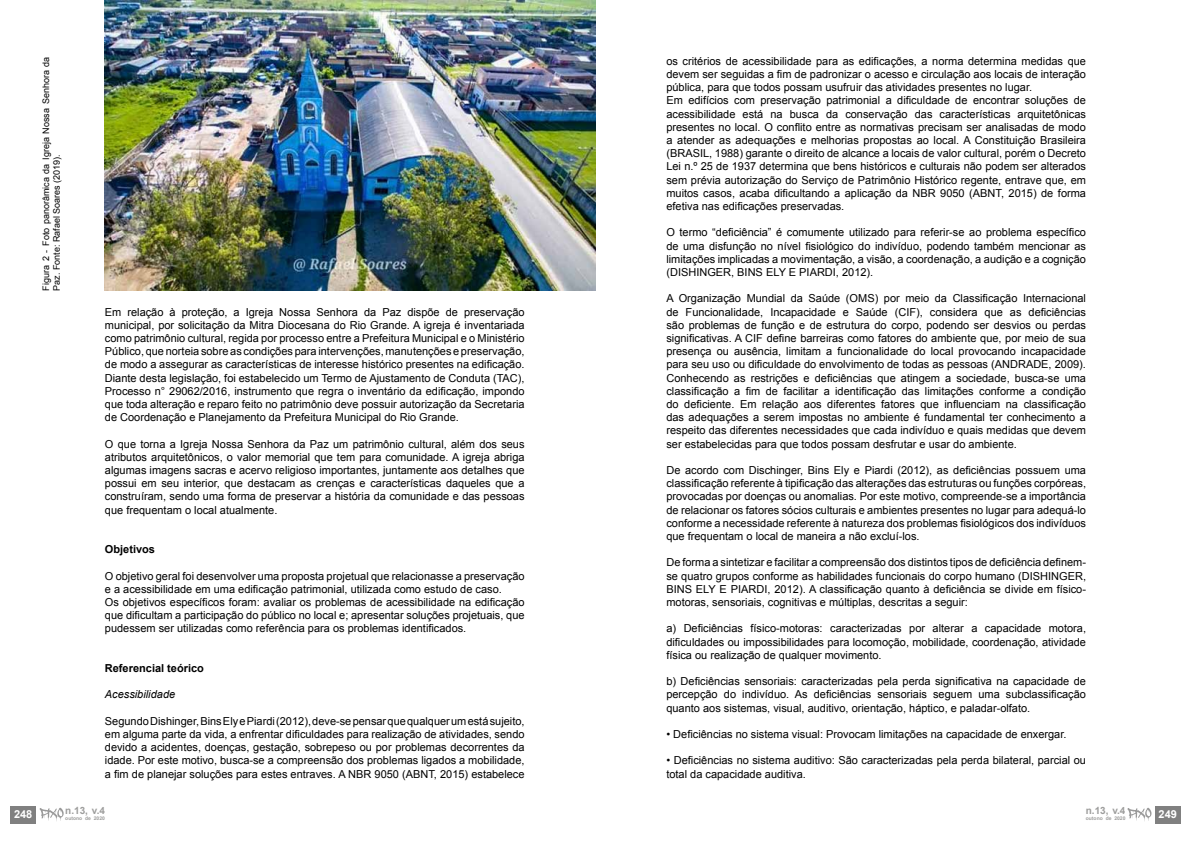
<style>
.page{position:relative;width:1191px;height:842px;background:#fff}
.page>*{position:absolute;margin:0;border:0;box-sizing:border-box;transform-origin:0 0}
.t1{font:11px/13.2px "Arial";color:#000;text-align:justify}
.t2{font:700 11px "Arial";color:#000}
.t3{font:italic 11px "Arial";color:#000}
.t4{font:700 11px "Arial";color:#fff}
.t5{font:700 10px "Arial";color:#9d9d9c}
.t6{font:9px/10.8px "Arial";color:#000}
.t7{font:700 5px "Arial";color:#9d9d9c}
</style>
<div class="page">
<img style="left:105px;top:0;width:490px;height:291px">
<div style="left:1155px;top:806px;width:25px;height:17px;background:#808080"></div>
<svg style="left:1127px;top:808px;width:24px;height:13px"></svg>
<div style="left:11px;top:806px;width:25px;height:17px;background:#808080"></div>
<svg style="left:40px;top:808px;width:24px;height:13px"></svg>
<p class="t6" style="left:41px;top:291px;width:235px;rotate:-90deg">Figura 2 - Foto panorâmica da Igreja Nossa Senhora da<br>Paz. Fonte: Rafael Soares (2019).</p>
<p class="t1" style="left:105px;top:305px;width:421px">Em relação à proteção, a Igreja Nossa Senhora da Paz dispõe de preservação municipal, por solicitação da Mitra Diocesana do Rio Grande. A igreja é inventariada como patrimônio cultural, regida por processo entre a Prefeitura Municipal e o Ministério Público, que norteia sobre as condições para intervenções, manutenções e preservação, de modo a assegurar as características de interesse histórico presentes na edificação.<br>Diante desta legislação, foi estabelecido um Termo de Ajustamento de Conduta (TAC), Processo n° 29062/2016, instrumento que regra o inventário da edificação, impondo que toda alteração e reparo feito no patrimônio deve possuir autorização da Secretaria de Coordenação e Planejamento da Prefeitura Municipal do Rio Grande.</p>
<p class="t1" style="left:105px;top:437px;width:421px">O que torna a Igreja Nossa Senhora da Paz um patrimônio cultural, além dos seus atributos arquitetônicos, o valor memorial que tem para comunidade. A igreja abriga algumas imagens sacras e acervo religioso importantes, juntamente aos detalhes que possui em seu interior, que destacam as crenças e características daqueles que a construíram, sendo uma forma de preservar a história da comunidade e das pessoas que frequentam o local atualmente.</p>
<p class="t2" style="left:105px;top:542px;width:52px">Objetivos</p>
<p class="t1" style="left:105px;top:569px;width:421px;text-align:left">O objetivo geral foi desenvolver uma proposta projetual que relacionasse a preservação e a acessibilidade em uma edificação patrimonial, utilizada como estudo de caso.<br>Os objetivos específicos foram: avaliar os problemas de acessibilidade na edificação que dificultam a participação do público no local e; apresentar soluções projetuais, que pudessem ser utilizadas como referência para os problemas identificados.</p>
<p class="t2" style="left:105px;top:661px;width:101px">Referencial teórico</p>
<p class="t3" style="left:105px;top:687px;width:72px">Acessibilidade</p>
<p class="t1" style="left:105px;top:714px;width:421px">Segundo Dishinger, Bins Ely e Piardi (2012), deve-se pensar que qualquer um está sujeito, em alguma parte da vida, a enfrentar dificuldades para realização de atividades, sendo devido a acidentes, doenças, gestação, sobrepeso ou por problemas decorrentes da idade. Por este motivo, busca-se a compreensão dos problemas ligados a mobilidade, a fim de planejar soluções para estes entraves. A NBR 9050 (ABNT, 2015) estabelece</p>
<p class="t4" style="left:14px;top:807px;width:20px">248</p>
<p class="t5" style="left:65px;top:804px;width:41px">n.13, v.4</p>
<p class="t7" style="left:65px;top:815px;width:41px">outono de 2020</p>
<p class="t1" style="left:666px;top:54px;width:421px;text-align:left">os critérios de acessibilidade para as edificações, a norma determina medidas que devem ser seguidas a fim de padronizar o acesso e circulação aos locais de interação pública, para que todos possam usufruir das atividades presentes no lugar.<br>Em edifícios com preservação patrimonial a dificuldade de encontrar soluções de acessibilidade está na busca da conservação das características arquitetônicas presentes no local. O conflito entre as normativas precisam ser analisadas de modo a atender as adequações e melhorias propostas ao local. A Constituição Brasileira (BRASIL, 1988) garante o direito de alcance a locais de valor cultural, porém o Decreto Lei n.º 25 de 1937 determina que bens históricos e culturais não podem ser alterados sem prévia autorização do Serviço de Patrimônio Histórico regente, entrave que, em muitos casos, acaba dificultando a aplicação da NBR 9050 (ABNT, 2015) de forma efetiva nas edificações preservadas.</p>
<p class="t1" style="left:666px;top:226px;width:421px">O termo “deficiência” é comumente utilizado para referir-se ao problema específico de uma disfunção no nível fisiológico do indivíduo, podendo também mencionar as limitações implicadas a movimentação, a visão, a coordenação, a audição e a cognição (DISHINGER, BINS ELY E PIARDI, 2012).</p>
<p class="t1" style="left:666px;top:292px;width:421px">A Organização Mundial da Saúde (OMS) por meio da Classificação Internacional de Funcionalidade, Incapacidade e Saúde (CIF), considera que as deficiências são problemas de função e de estrutura do corpo, podendo ser desvios ou perdas significativas. A CIF define barreiras como fatores do ambiente que, por meio de sua presença ou ausência, limitam a funcionalidade do local provocando incapacidade para seu uso ou dificuldade do envolvimento de todas as pessoas (ANDRADE, 2009).<br>Conhecendo as restrições e deficiências que atingem a sociedade, busca-se uma classificação a fim de facilitar a identificação das limitações conforme a condição do deficiente. Em relação aos diferentes fatores que influenciam na classificação das adequações a serem impostas no ambiente é fundamental ter conhecimento a respeito das diferentes necessidades que cada indivíduo e quais medidas que devem ser estabelecidas para que todos possam desfrutar e usar do ambiente.</p>
<p class="t1" style="left:666px;top:464px;width:421px">De acordo com Dischinger, Bins Ely e Piardi (2012), as deficiências possuem uma classificação referente à tipificação das alterações das estruturas ou funções corpóreas, provocadas por doenças ou anomalias. Por este motivo, compreende-se a importância de relacionar os fatores sócios culturais e ambientes presentes no lugar para adequá-lo conforme a necessidade referente à natureza dos problemas fisiológicos dos indivíduos que frequentam o local de maneira a não excluí-los.</p>
<p class="t1" style="left:666px;top:556px;width:421px">De forma a sintetizar e facilitar a compreensão dos distintos tipos de deficiência definem&shy;se quatro grupos conforme as habilidades funcionais do corpo humano (DISHINGER, BINS ELY E PIARDI, 2012). A classificação quanto à deficiência se divide em físico&shy;motoras, sensoriais, cognitivas e múltiplas, descritas a seguir:</p>
<p class="t1" style="left:666px;top:622px;width:421px">a) Deficiências físico-motoras: caracterizadas por alterar a capacidade motora, dificuldades ou impossibilidades para locomoção, mobilidade, coordenação, atividade física ou realização de qualquer movimento.</p>
<p class="t1" style="left:666px;top:675px;width:421px">b) Deficiências sensoriais: caracterizadas pela perda significativa na capacidade de percepção do indivíduo. As deficiências sensoriais seguem uma subclassificação quanto aos sistemas, visual, auditivo, orientação, háptico, e paladar-olfato.</p>
<p class="t1" style="left:666px;top:728px;width:402px">• Deficiências no sistema visual: Provocam limitações na capacidade de enxergar.</p>
<p class="t1" style="left:666px;top:754px;width:421px">• Deficiências no sistema auditivo: São caracterizadas pela perda bilateral, parcial ou total da capacidade auditiva.</p>
<p class="t5" style="left:1085px;top:804px;width:41px">n.13, v.4</p>
<p class="t7" style="left:1085px;top:815px;width:41px">outono de 2020</p>
<p class="t4" style="left:1158px;top:807px;width:20px">249</p>
</div>
